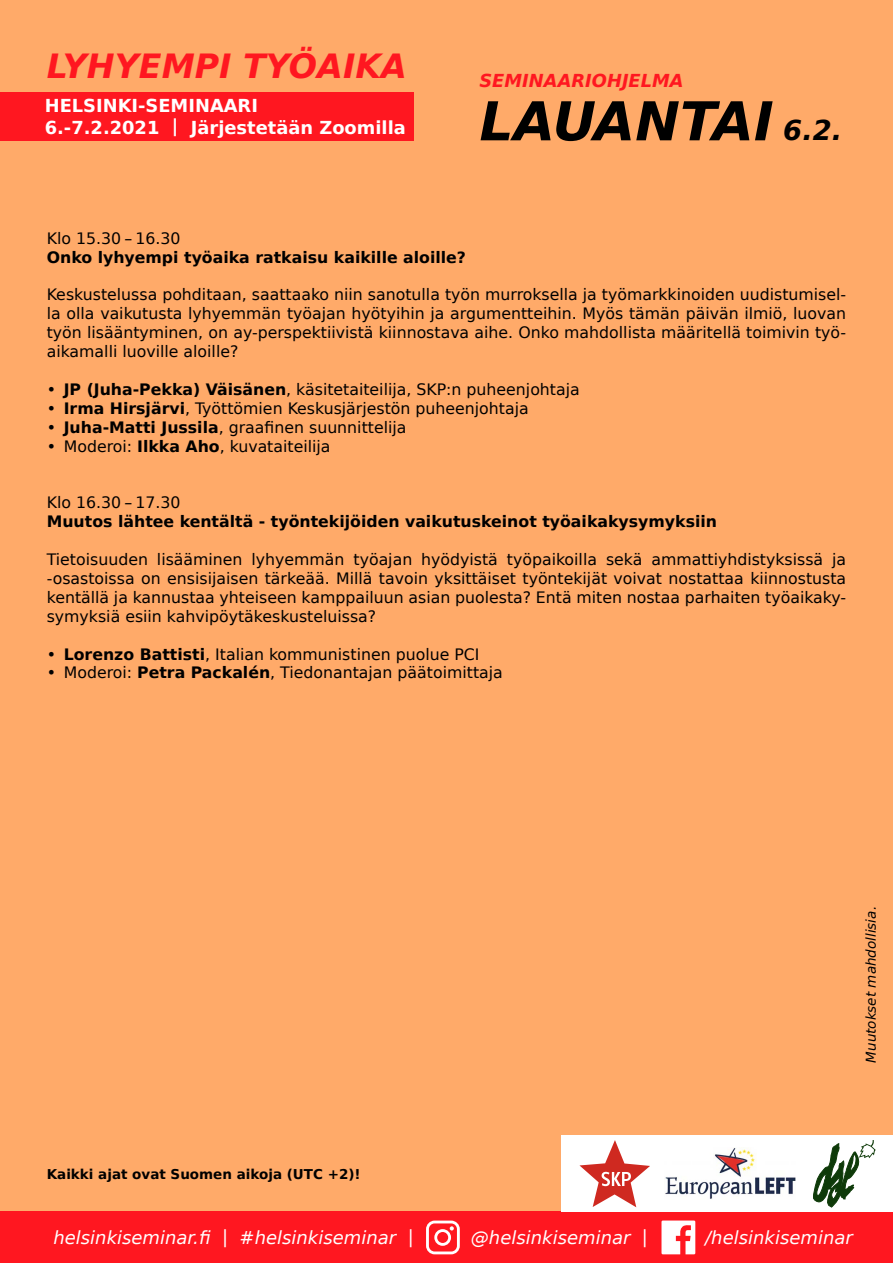
<style>
.page{position:relative;width:893px;height:1263px;background:#ffaa69}
.page>*{position:absolute;margin:0;border:0;box-sizing:border-box;transform-origin:0 0}
.t1{font:italic 700 53.55px "DejaVu Sans";color:#000}
.t2{font:italic 700 33.3px "DejaVu Sans";color:#ff1720}
.t3{font:italic 18px "DejaVu Sans";color:#fff}
.t4{font:700 17.85px/21.5px "DejaVu Sans";color:#fff}
.t5{font:italic 700 17.85px "DejaVu Sans";color:#ff1720}
.t6{font:15.75px/18.9px "DejaVu Sans";color:#000;text-align:justify}
.t7{font:700 15.75px "DejaVu Sans";color:#000}
.t8{font:700 13.5px "DejaVu Sans";color:#000}
.t9{font:italic 13.5px "DejaVu Sans";color:#000}
.s1{font-size:27.3px}
.s2{font-weight:700}
</style>
<div class="page">
<div style="left:0;top:1212px;width:893px;height:51px;background:#ff1720"></div>
<svg style="left:661px;top:1220px;width:34px;height:34px"></svg>
<svg style="left:426px;top:1220px;width:34px;height:34px"></svg>
<div style="left:561px;top:1135px;width:332px;height:77px;background:#fff"></div>
<svg style="left:579px;top:1140px;width:71px;height:67px"></svg>
<img style="left:665px;top:1148px;width:131px;height:51px">
<svg style="left:813px;top:1140px;width:63px;height:67px"></svg>
<div style="left:0;top:92px;width:413px;height:48px;background:#ff1720"></div>
<h2 class="t2" style="left:47px;top:40px;width:362px">LYHYEMPI TYÖAIKA</h2>
<p class="t4" style="left:45px;top:95px;width:363px">HELSINKI-SEMINAARI<br>6.-7.2.2021 | Järjestetään Zoomilla</p>
<p class="t5" style="left:479px;top:67px;width:206px">SEMINAARIOHJELMA</p>
<h1 class="t1" style="left:479px;top:80px;width:364px">LAUANTAI <span class="s1">6.2.</span></h1>
<p class="t6" style="left:47px;top:228px;width:135px">Klo 15.30 – 16.30</p>
<p class="t7" style="left:47px;top:244px;width:421px">Onko lyhyempi työaika ratkaisu kaikille aloille?</p>
<p class="t6" style="left:47px;top:285px;width:801px">Keskustelussa pohditaan, saattaako niin sanotulla työn murroksella ja työmarkkinoiden uudistumisel&shy;la olla vaikutusta lyhyemmän työajan hyötyihin ja argumentteihin. Myös tämän päivän ilmiö, luovan työn lisääntyminen, on ay-perspektiivistä kiinnostava aihe. Onko mahdollista määritellä toimivin työ&shy;aikamalli luoville aloille?</p>
<p class="t6" style="left:47px;top:380px;width:535px">• <span class="s2">JP (Juha-Pekka) Väisänen</span>, käsitetaiteilija, SKP:n puheenjohtaja</p>
<p class="t6" style="left:47px;top:398px;width:483px">• <span class="s2">Irma Hirsjärvi</span>, Työttömien Keskusjärjestön puheenjohtaja</p>
<p class="t6" style="left:47px;top:417px;width:361px">• <span class="s2">Juha-Matti Jussila</span>, graafinen suunnittelija</p>
<p class="t6" style="left:47px;top:436px;width:285px">• Moderoi: <span class="s2">Ilkka Aho</span>, kuvataiteilija</p>
<p class="t6" style="left:47px;top:493px;width:135px">Klo 16.30 – 17.30</p>
<p class="t7" style="left:47px;top:509px;width:672px">Muutos lähtee kentältä - työntekijöiden vaikutuskeinot työaikakysymyksiin</p>
<p class="t6" style="left:47px;top:550px;width:801px">Tietoisuuden lisääminen lyhyemmän työajan hyödyistä työpaikoilla sekä ammattiyhdistyksissä ja -osastoissa on ensisijaisen tärkeää. Millä tavoin yksittäiset työntekijät voivat nostattaa kiinnostusta kentällä ja kannustaa yhteiseen kamppailuun asian puolesta? Entä miten nostaa parhaiten työaikaky&shy;symyksiä esiin kahvipöytäkeskusteluissa?</p>
<p class="t6" style="left:47px;top:644px;width:434px">• <span class="s2">Lorenzo Battisti</span>, Italian kommunistinen puolue PCI</p>
<p class="t6" style="left:47px;top:663px;width:458px">• Moderoi: <span class="s2">Petra Packalén</span>, Tiedonantajan päätoimittaja</p>
<p class="t9" style="left:861px;top:1063px;width:158px;rotate:-90deg">Muutokset mahdollisia.</p>
<p class="t8" style="left:47px;top:1163px;width:316px">Kaikki ajat ovat Suomen aikoja (UTC +2)!</p>
<p class="t3" style="left:53px;top:1225px;width:362px">helsinkiseminar.fi | #helsinkiseminar |</p>
<p class="t3" style="left:471px;top:1225px;width:179px">@helsinkiseminar |</p>
<p class="t3" style="left:705px;top:1225px;width:149px">/helsinkiseminar</p>
</div>
